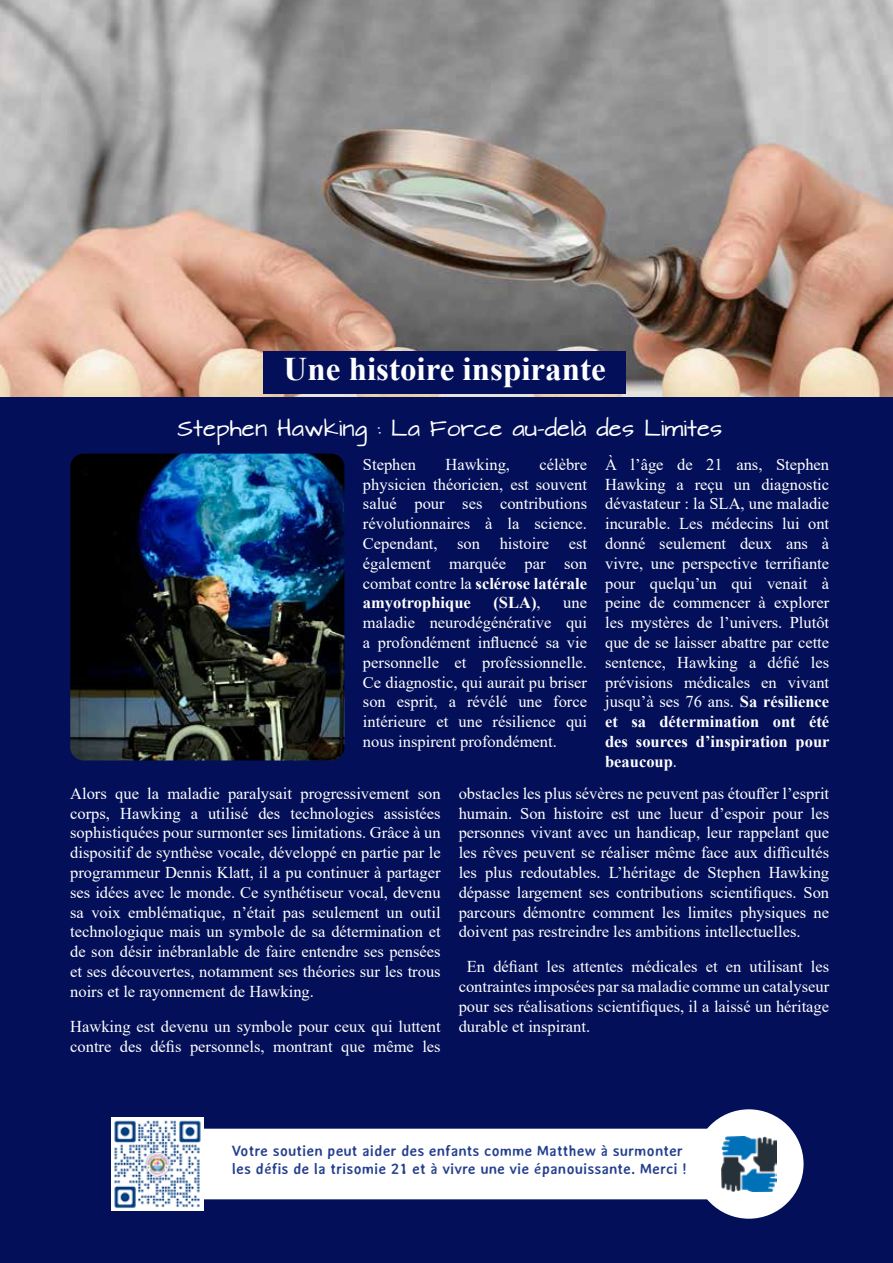
<style>
.page{position:relative;width:893px;height:1263px;background:#fff}
.page>*{position:absolute;margin:0;border:0;box-sizing:border-box;transform-origin:0 0}
.t1{font:700 33px "Times New Roman";color:#fff}
.t2{font:19.5px "Architects Daughter";color:#fff}
.t3{font:16.5px/19.8px "Times New Roman";color:#fff;text-align:justify}
.t4{font:700 16.5px "Times New Roman";color:#fff}
.t5{font:700 15px/18px "Averia Sans";color:#25408f}
.s1{font-weight:700}
.s2{font-weight:400}
</style>
<div class="page">
<div style="left:0;top:396px;width:893px;height:867px;background:#031059"></div>
<img style="left:0;top:0;width:893px;height:396px">
<div style="left:263px;top:351px;width:363px;height:43px;background:#031059"></div>
<div style="left:694px;top:1109px;width:109px;height:110px;background:#fff;border-radius:50%"></div>
<div style="left:121px;top:1129px;width:677px;height:70px;background:#fff;border-radius:35px"></div>
<img style="left:721px;top:1136px;width:55px;height:56px">
<img style="left:112px;top:1118px;width:92px;height:92px">
<img style="left:70px;top:454px;width:274px;height:306px">
<h1 class="t1" style="left:284px;top:345px;width:324px">Une histoire inspirante</h1>
<p class="t2" style="left:178px;top:417px;width:546px">Stephen Hawking : La Force au-delà des Limites</p>
<p class="t3" style="left:363px;top:454px;width:226px;text-indent:176px">célèbre physicien théoricien, est souvent salué pour ses contributions révolutionnaires à la science.<br>Cependant, son histoire est également marquée par son combat contre la <span class="s1">sclérose latérale amyotrophique</span></p>
<p class="t3" style="left:363px;top:454px;width:55px">Stephen</p>
<p class="t3" style="left:445px;top:454px;width:66px">Hawking,</p>
<p class="t4" style="left:493px;top:591px;width:49px">(SLA)<span class="s2">,</span></p>
<p class="t3" style="left:363px;top:592px;width:226px;text-indent:200px">une maladie neurodégénérative qui a profondément influencé sa vie personnelle et professionnelle.<br>Ce diagnostic, qui aurait pu briser son esprit, a révélé une force intérieure et une résilience qui nous inspirent profondément.</p>
<p class="t3" style="left:605px;top:454px;width:226px">À l’âge de 21 ans, Stephen Hawking a reçu un diagnostic dévastateur : la SLA, une maladie incurable. Les médecins lui ont donné seulement deux ans à vivre, une perspective terrifiante pour quelqu’un qui venait à peine de commencer à explorer les mystères de l’univers. Plutôt que de se laisser abattre par cette sentence, Hawking a défié les prévisions médicales en vivant jusqu’à ses 76 ans. <span class="s1">Sa résilience et sa détermination ont été des sources d’inspiration pour beaucoup</span>.</p>
<p class="t3" style="left:70px;top:783px;width:372px">Alors que la maladie paralysait progressivement son corps, Hawking a utilisé des technologies assistées sophistiquées pour surmonter ses limitations. Grâce à un dispositif de synthèse vocale, développé en partie par le programmeur Dennis Klatt, il a pu continuer à partager ses idées avec le monde. Ce synthétiseur vocal, devenu sa voix emblématique, n’était pas seulement un outil technologique mais un symbole de sa détermination et de son désir inébranlable de faire entendre ses pensées et ses découvertes, notamment ses théories sur les trous noirs et le rayonnement de Hawking.</p>
<p class="t3" style="left:70px;top:1016px;width:372px">Hawking est devenu un symbole pour ceux qui luttent contre des défis personnels, montrant que même les</p>
<p class="t3" style="left:459px;top:783px;width:372px">obstacles les plus sévères ne peuvent pas étouffer l’esprit humain. Son histoire est une lueur d’espoir pour les personnes vivant avec un handicap, leur rappelant que les rêves peuvent se réaliser même face aux difficultés les plus redoutables. L’héritage de Stephen Hawking dépasse largement ses contributions scientifiques. Son parcours démontre comment les limites physiques ne doivent pas restreindre les ambitions intellectuelles.</p>
<p class="t3" style="left:459px;top:956px;width:372px;text-indent:8px">En défiant les attentes médicales et en utilisant les contraintes imposées par sa maladie comme un catalyseur pour ses réalisations scientifiques, il a laissé un héritage durable et inspirant.</p>
<p class="t5" style="left:232px;top:1141px;width:457px">Votre soutien peut aider des enfants comme Matthew à surmonter les défis de la trisomie 21 et à vivre une vie épanouissante. Merci !</p>
</div>
